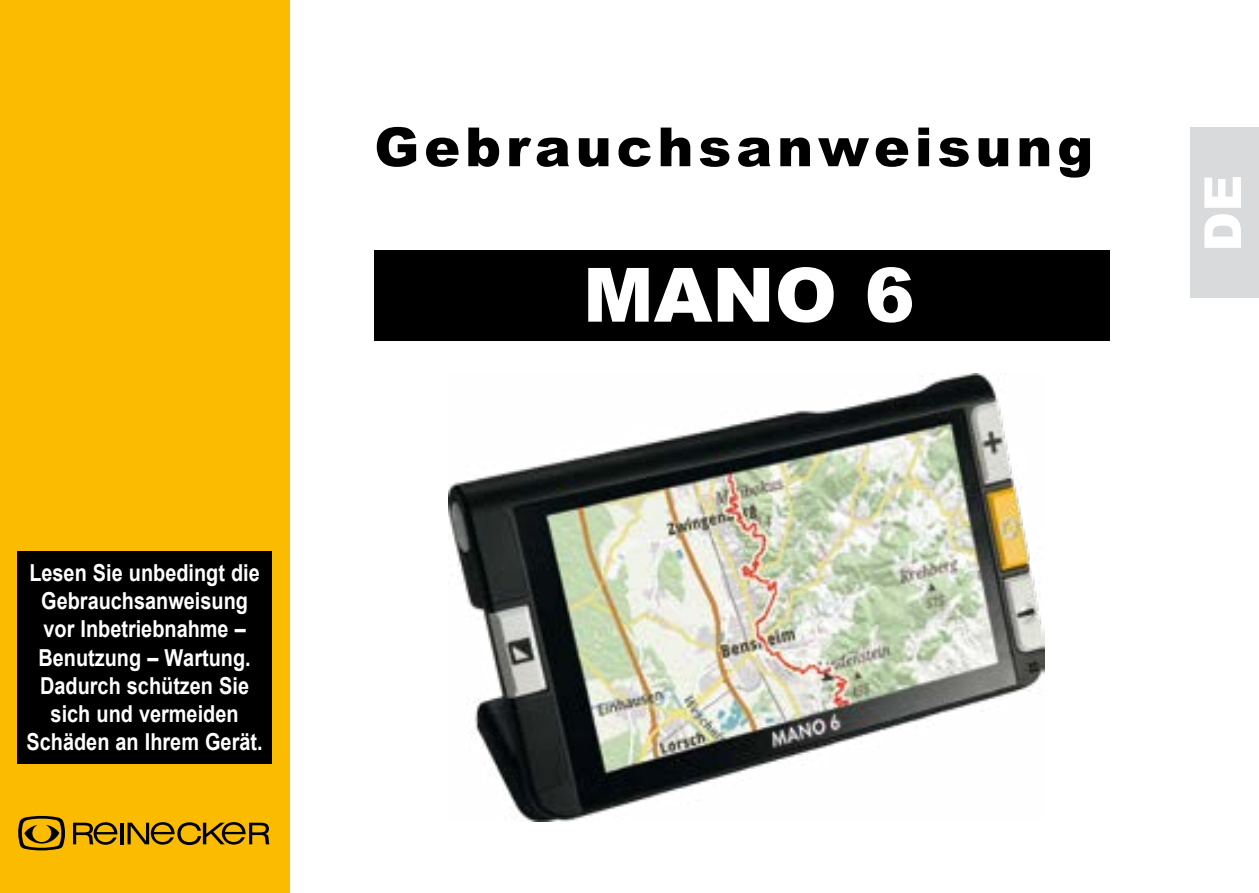
<style>
.page{position:relative;width:1259px;height:893px;background:#fff}
.page>*{position:absolute;margin:0;border:0;box-sizing:border-box;transform-origin:0 0}
.Grundtext_1_2_mm{font:900 75px "Arial";color:#fff}
.Grundtext_1_2_mm-2{font:900 54px "Arial";letter-spacing:.09em;color:#000}
.t1{font:900 51px "Arial";color:#fff}
.Grundtext_1_2_mm-3{font:700 23.4px/28.2px "Arial";color:#fff;text-align:center;scale:.85 1}
</style>
<div class="page">
<div style="left:374px;top:250px;width:736px;height:90px;background:#000"></div>
<div style="left:0;top:0;width:289px;height:893px;background:#fabb00"></div>
<hr style="left:121px;top:823px;width:3px;height:21px;background:#000">
<svg style="left:73px;top:822px;width:44px;height:23px"></svg>
<svg style="left:127px;top:822px;width:143px;height:23px"></svg>
<svg style="left:18px;top:816px;width:47px;height:34px"></svg>
<div style="left:17px;top:551px;width:255px;height:212px;background:#000"></div>
<img style="left:449px;top:373px;width:596px;height:449px">
<div style="left:1191px;top:128px;width:68px;height:170px;background:#d9dadb"></div>
<p class="Grundtext_1_2_mm-3" style="left:27px;top:559px;width:279px">Lesen Sie unbedingt die<br>Gebrauchsanweisung vor Inbetriebnahme –<br>Benutzung – Wartung.<br>Dadurch schützen Sie sich und vermeiden<br>Schäden an Ihrem Gerät.</p>
<p class="Grundtext_1_2_mm-2" style="left:374px;top:108px;width:720px">Gebrauchsanweisung</p>
<p class="Grundtext_1_2_mm" style="left:583px;top:240px;width:333px">MANO 6</p>
<p class="t1" style="left:1185px;top:252px;width:79px;rotate:-90deg">DE</p>
</div>
